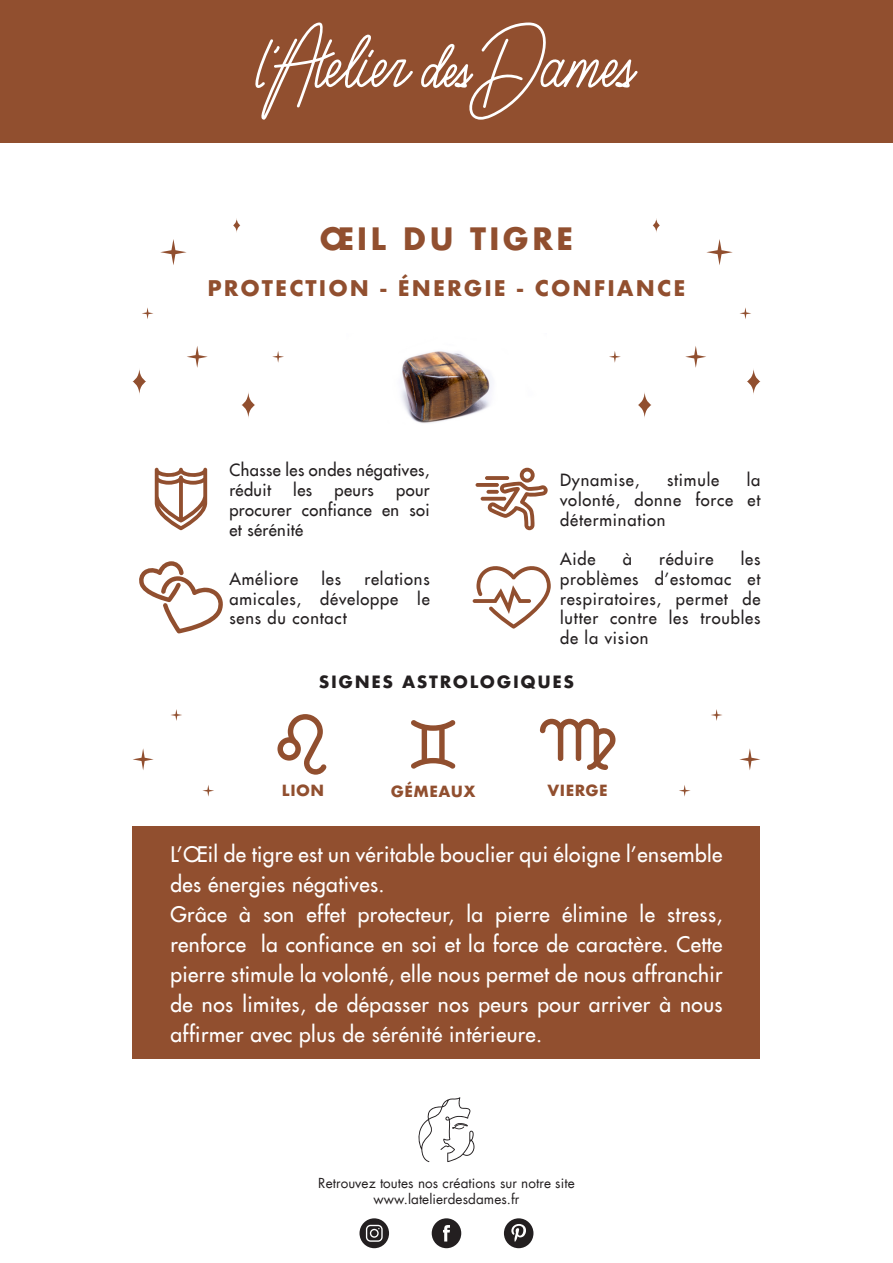
<style>
.page{position:relative;width:893px;height:1263px;background:#fff}
.page>*{position:absolute;margin:0;border:0;box-sizing:border-box;transform-origin:0 0}
.VERTUES{font:700 30px "Futura";letter-spacing:.1em;color:#914f2f}
.VERTUES-2{font:21px/30px "Futura LT";letter-spacing:.02em;color:#fff}
.VERTUES-3{font:700 21px "Futura";letter-spacing:.1em;color:#914f2f}
.VERTUES-4{font:16.5px/19.8px "Futura LT";letter-spacing:.05em;color:#231f20;text-align:justify}
.VERTUES-5{font:16.5px/19.8px "Futura LT";letter-spacing:.025em;color:#231f20}
.VERTUES-6{font:700 16.5px "Futura";letter-spacing:.1em;color:#231f20}
.VERTUES-7{font:700 15px "Futura";letter-spacing:.03em;color:#914f2f}
.txt{font:13.5px/16.2px "Futura LT";letter-spacing:.005em;color:#231f20;text-align:center}
</style>
<div class="page">
<div style="left:0;top:0;width:893px;height:142px;background:#914f2f"></div>
<svg style="left:255px;top:23px;width:383px;height:97px"></svg>
<div style="left:133px;top:826px;width:627px;height:233px;background:#914f2f"></div>
<svg style="left:418px;top:1097px;width:56px;height:65px"></svg>
<svg style="left:359px;top:1218px;width:30px;height:30px"></svg>
<svg style="left:432px;top:1218px;width:29px;height:30px"></svg>
<svg style="left:504px;top:1218px;width:29px;height:30px"></svg>
<img style="left:401px;top:351px;width:90px;height:72px">
<svg style="left:139px;top:561px;width:84px;height:72px"></svg>
<svg style="left:473px;top:566px;width:78px;height:63px"></svg>
<svg style="left:488px;top:468px;width:60px;height:62px"></svg>
<svg style="left:485px;top:476px;width:24px;height:4px"></svg>
<svg style="left:476px;top:483px;width:23px;height:4px"></svg>
<svg style="left:486px;top:490px;width:13px;height:4px"></svg>
<svg style="left:481px;top:497px;width:25px;height:4px"></svg>
<svg style="left:155px;top:468px;width:52px;height:62px"></svg>
<svg style="left:411px;top:720px;width:45px;height:49px"></svg>
<svg style="left:277px;top:714px;width:50px;height:61px"></svg>
<svg style="left:540px;top:719px;width:76px;height:51px"></svg>
<svg style="left:233px;top:218px;width:7px;height:15px"></svg>
<svg style="left:242px;top:391px;width:13px;height:28px"></svg>
<svg style="left:133px;top:368px;width:13px;height:27px"></svg>
<svg style="left:160px;top:239px;width:27px;height:26px"></svg>
<svg style="left:142px;top:307px;width:11px;height:12px"></svg>
<svg style="left:272px;top:351px;width:12px;height:12px"></svg>
<svg style="left:187px;top:346px;width:21px;height:22px"></svg>
<svg style="left:653px;top:218px;width:7px;height:15px"></svg>
<svg style="left:638px;top:391px;width:13px;height:28px"></svg>
<svg style="left:747px;top:368px;width:13px;height:27px"></svg>
<svg style="left:706px;top:239px;width:27px;height:26px"></svg>
<svg style="left:739px;top:307px;width:12px;height:12px"></svg>
<svg style="left:609px;top:351px;width:12px;height:12px"></svg>
<svg style="left:685px;top:346px;width:21px;height:22px"></svg>
<svg style="left:711px;top:709px;width:11px;height:12px"></svg>
<svg style="left:679px;top:785px;width:12px;height:12px"></svg>
<svg style="left:739px;top:748px;width:21px;height:22px"></svg>
<svg style="left:171px;top:709px;width:11px;height:12px"></svg>
<svg style="left:202px;top:785px;width:12px;height:12px"></svg>
<svg style="left:133px;top:748px;width:21px;height:22px"></svg>
<p class="VERTUES" style="left:320px;top:217px;width:255px">ŒIL DU TIGRE</p>
<p class="VERTUES-3" style="left:208px;top:273px;width:479px">PROTECTION - ÉNERGIE - CONFIANCE</p>
<p class="VERTUES-5" style="left:229px;top:460px;width:202px">Chasse les ondes négatives, réduit</p>
<p class="VERTUES-4" style="left:293px;top:480px;width:20px">les</p>
<p class="VERTUES-4" style="left:334px;top:480px;width:41px">peurs</p>
<p class="VERTUES-4" style="left:229px;top:480px;width:202px;text-indent:167px">pour procurer confiance en soi et sérénité</p>
<p class="VERTUES-4" style="left:229px;top:569px;width:70px">Améliore</p>
<p class="VERTUES-4" style="left:321px;top:569px;width:21px">les</p>
<p class="VERTUES-4" style="left:229px;top:569px;width:202px;text-indent:135px">relations amicales, développe le sens du contact</p>
<p class="VERTUES-4" style="left:560px;top:470px;width:202px;text-indent:187px">la volonté, donne force et détermination</p>
<p class="VERTUES-4" style="left:560px;top:470px;width:81px">Dynamise,</p>
<p class="VERTUES-4" style="left:667px;top:470px;width:54px">stimule</p>
<p class="VERTUES-4" style="left:560px;top:549px;width:37px">Aide</p>
<p class="VERTUES-4" style="left:623px;top:549px;width:11px">à</p>
<p class="VERTUES-4" style="left:659px;top:549px;width:56px">réduire</p>
<p class="VERTUES-4" style="left:560px;top:549px;width:202px;text-indent:181px">les problèmes d’estomac et respiratoires, permet de lutter contre les troubles de la vision</p>
<p class="VERTUES-6" style="left:319px;top:669px;width:257px">SIGNES ASTROLOGIQUES</p>
<p class="VERTUES-7" style="left:282px;top:780px;width:44px">LION</p>
<p class="VERTUES-7" style="left:391px;top:780px;width:86px">GÉMEAUX</p>
<p class="VERTUES-7" style="left:548px;top:780px;width:62px">VIERGE</p>
<p class="VERTUES-2" style="left:170px;top:839px;width:554px">L’Œil de tigre est un véritable bouclier qui éloigne l’ensemble des énergies négatives.</p>
<p class="VERTUES-2" style="left:170px;top:899px;width:554px;text-align:justify">Grâce à son effet protecteur, la pierre élimine le stress, renforce la confiance en soi et la force de caractère. Cette pierre stimule la volonté, elle nous permet de nous affranchir de nos limites, de dépasser nos peurs pour arriver à nous affirmer avec plus de sérénité intérieure.</p>
<p class="txt" style="left:318px;top:1175px;width:258px">Retrouvez toutes nos créations sur notre site www.latelierdesdames.fr</p>
</div>
